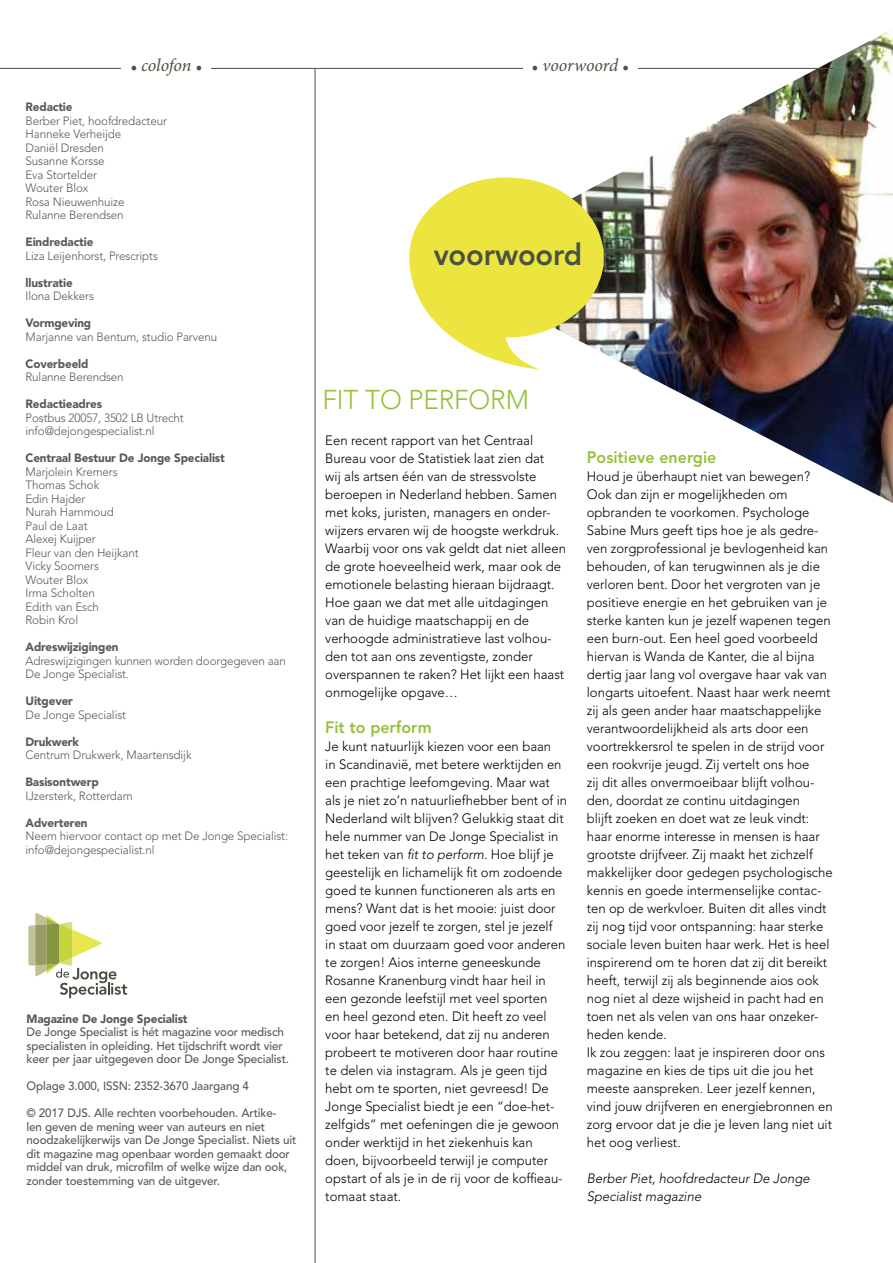
<style>
.page{position:relative;width:893px;height:1263px;background:#fff}
.page>*{position:absolute;margin:0;border:0;box-sizing:border-box;transform-origin:0 0}
.t1{font:800 30px "Avenir LT Std";letter-spacing:-.005em;color:#4a5240}
.t2{font:300 27px "Avenir LT Std";color:#95c13d}
.t3{font:italic 18px "Minion Pro";letter-spacing:-.01em;color:#4a5240}
.t4{font:800 16.5px "Avenir LT Std";color:#95c13d}
.t5{font:300 13.5px/18px "Avenir LT Std";color:#000}
.t6{font:italic 300 13.5px/18px "Avenir LT Std";color:#000}
.t7{font:300 12px/13.5px "Avenir LT Std";letter-spacing:-.01em;color:#58595b}
.t8{font:500 12px/13.5px "Avenir LT Std";letter-spacing:-.01em;color:#58595b}
.t9{font:900 12px "Avenir LT Std";letter-spacing:-.01em;color:#58595b}
.s1{font-style:italic}
</style>
<div class="page">
<img style="left:506px;top:30px;width:387px;height:473px">
<svg style="left:409px;top:177px;width:195px;height:192px"></svg>
<hr style="left:0;top:68px;width:833px;height:1px;background:#4a5240">
<hr style="left:315px;top:69px;width:1px;height:1194px;background:#4a5240">
<div style="left:523px;top:58px;width:115px;height:38px;background:#fff"></div>
<div style="left:122px;top:57px;width:89px;height:14px;background:#fff"></div>
<svg style="left:28px;top:913px;width:99px;height:85px"></svg>
<h3 class="t3" style="left:130px;top:52px;width:74px">• colofon •</h3>
<h3 class="t3" style="left:532px;top:53px;width:99px">• voorwoord •</h3>
<p class="t9" style="left:26px;top:100px;width:49px">Redactie</p>
<p class="t7" style="left:26px;top:114px;width:143px">Berber Piet, hoofdredacteur<br>Hanneke Verheijde<br>Daniël Dresden<br>Susanne Korsse<br>Eva Stortelder<br>Wouter Blox<br>Rosa N ieuwenhuize<br>Rulanne Berendsen</p>
<p class="t9" style="left:26px;top:235px;width:69px">Eindredactie</p>
<p class="t7" style="left:26px;top:249px;width:134px">Liza Leijenhorst, Prescripts</p>
<p class="t9" style="left:26px;top:275px;width:49px">llustratie</p>
<p class="t7" style="left:26px;top:289px;width:70px">I lona Dekkers</p>
<p class="t9" style="left:26px;top:316px;width:67px">Vormgeving</p>
<p class="t7" style="left:26px;top:330px;width:193px">Marjanne van Bentum, studio Parvenu</p>
<p class="t9" style="left:26px;top:356px;width:64px">Coverbeeld</p>
<p class="t7" style="left:26px;top:370px;width:100px">Rulanne Berendsen</p>
<p class="t9" style="left:26px;top:397px;width:78px">Redactieadres</p>
<p class="t7" style="left:26px;top:411px;width:160px">Postbus 20057, 3502 LB Utrecht info@dejongespecialist.nl</p>
<p class="t9" style="left:26px;top:451px;width:201px">Centraal Bestuur De Jonge Specialist</p>
<p class="t7" style="left:26px;top:465px;width:115px">Marjolein Kremers<br>Thomas Schok<br>Edin Hajder<br>Nurah Hammoud<br>Paul de Laat<br>Alexej Kuijper<br>Fleur van den Heijkant<br>Vicky Soomers<br>Wouter Blox<br>I rma Scholten<br>Edith van Esch<br>Robin Krol</p>
<p class="t9" style="left:26px;top:640px;width:95px">Adreswijzigingen</p>
<p class="t7" style="left:26px;top:654px;width:262px">Adreswijzigingen kunnen worden doorgegeven aan<br>De Jonge Specialist.</p>
<p class="t9" style="left:26px;top:694px;width:49px">Uitgever</p>
<p class="t7" style="left:26px;top:708px;width:102px">De Jonge Specialist</p>
<p class="t9" style="left:26px;top:734px;width:55px">Drukwerk</p>
<p class="t7" style="left:26px;top:748px;width:168px">Centrum Drukwerk, Maartensdijk</p>
<p class="t9" style="left:26px;top:775px;width:75px">Basisontwerp</p>
<p class="t7" style="left:26px;top:789px;width:109px">IJzersterk, Rotterdam</p>
<p class="t9" style="left:26px;top:815px;width:64px">Adverteren</p>
<p class="t7" style="left:26px;top:829px;width:264px">N eem hiervoor contact op met De Jonge Specialist: info@dejongespecialist.nl</p>
<p class="t9" style="left:27px;top:1011px;width:163px">Magazine De Jonge Specialist</p>
<p class="t8" style="left:27px;top:1025px;width:264px">De Jonge Specialist is hét magazine voor medisch specialisten in opleiding. Het tijdschrift wordt vier keer per jaar uitgegeven door De Jonge Specialist.</p>
<p class="t8" style="left:27px;top:1079px;width:224px">Oplage 3.000, ISSN: 2352-3670 Jaargang 4</p>
<p class="t8" style="left:27px;top:1106px;width:271px">© 2017 DJS. Alle rechten voorbehouden. Artike-<br>len geven de mening weer van auteurs en niet noodzakelijkerwijs van De Jonge Specialist. Niets uit dit magazine mag openbaar worden gemaakt door middel van druk, microfilm of welke wijze dan ook, zonder toestemming van de uitgever.</p>
<h1 class="t1" style="left:434px;top:237px;width:150px">voorwoord</h1>
<h2 class="t2" style="left:322px;top:384px;width:203px">Fit to perform</h2>
<p class="t5" style="left:325px;top:431px;width:242px">Een recent rapport van het Centraal Bureau voor de Statistiek laat zien dat<br>wij als artsen één van de stressvolste beroepen in Nederland hebben. Samen met koks, juristen, managers en onder&shy;wijzers ervaren wij de hoogste werkdruk.<br>Waarbij voor ons vak geldt dat niet alleen de grote hoeveelheid werk, maar ook de emotionele belasting hieraan bijdraagt.<br>Hoe gaan we dat met alle uitdagingen van de huidige maatschappij en de verhoogde administratieve last volhou&shy;den tot aan ons zeventigste, zonder overspannen te raken? Het lijkt een haast onmogelijke opgave…</p>
<p class="t4" style="left:325px;top:717px;width:108px">Fit to perform</p>
<p class="t5" style="left:325px;top:737px;width:243px">Je kunt natuurlijk kiezen voor een baan<br>in Scandinavië, met betere werktijden en een prachtige leefomgeving. Maar wat als je niet zo’n natuurliefhebber bent of in Nederland wilt blijven? Gelukkig staat dit hele nummer van De Jonge Specialist in het teken van <span class="s1">fit to perform</span>. Hoe blijf je geestelijk en lichamelijk fit om zodoende goed te kunnen functioneren als arts en mens? Want dat is het mooie: juist door goed voor jezelf te zorgen, stel je jezelf<br>in staat om duurzaam goed voor anderen te zorgen! Aios interne geneeskunde Rosanne Kranenburg vindt haar heil in een gezonde leefstijl met veel sporten<br>en heel gezond eten. Dit heeft zo veel voor haar betekend, dat zij nu anderen probeert te motiveren door haar routine te delen via instagram. Als je geen tijd hebt om te sporten, niet gevreesd! De Jonge Specialist biedt je een “doe-het&shy;zelfgids” met oefeningen die je gewoon onder werktijd in het ziekenhuis kan doen, bijvoorbeeld terwijl je computer opstart of als je in de rij voor de koffieau&shy;tomaat staat.</p>
<p class="t4" style="left:587px;top:447px;width:131px">Positieve energie</p>
<p class="t5" style="left:587px;top:467px;width:248px">Houd je überhaupt niet van bewegen?<br>Ook dan zijn er mogelijkheden om opbranden te voorkomen. Psychologe Sabine Murs geeft tips hoe je als gedre&shy;ven zorgprofessional je bevlogenheid kan behouden, of kan terugwinnen als je die verloren bent. Door het vergroten van je positieve energie en het gebruiken van je sterke kanten kun je jezelf wapenen tegen een burn-out. Een heel goed voorbeeld hiervan is Wanda de Kanter, die al bijna dertig jaar lang vol overgave haar vak van longarts uitoefent. N aast haar werk neemt zij als geen ander haar maatschappelijke verantwoordelijkheid als arts door een voortrekkersrol te spelen in de strijd voor een rookvrije jeugd. Zij vertelt ons hoe<br>zij dit alles onvermoeibaar blijft volhou&shy;den, doordat ze continu uitdagingen<br>blijft zoeken en doet wat ze leuk vindt: haar enorme interesse in mensen is haar grootste drijfveer. Zij maakt het zichzelf makkelijker door gedegen psychologische kennis en goede intermenselijke contac&shy;ten op de werkvloer. Buiten dit alles vindt zij nog tijd voor ontspanning: haar sterke sociale leven buiten haar werk. Het is heel inspirerend om te horen dat zij dit bereikt heeft, terwijl zij als beginnende aios ook nog niet al deze wijsheid in pacht had en toen net als velen van ons haar onzeker&shy;heden kende.<br>I k zou zeggen: laat je inspireren door ons magazine en kies de tips uit die jou het meeste aanspreken. Leer jezelf kennen, vind jouw drijfveren en energiebronnen en zorg ervoor dat je die je leven lang niet uit het oog verliest.</p>
<p class="t6" style="left:587px;top:1169px;width:224px">Berber Piet, hoofdredacteur De Jonge<br>Specialist magazine</p>
</div>
